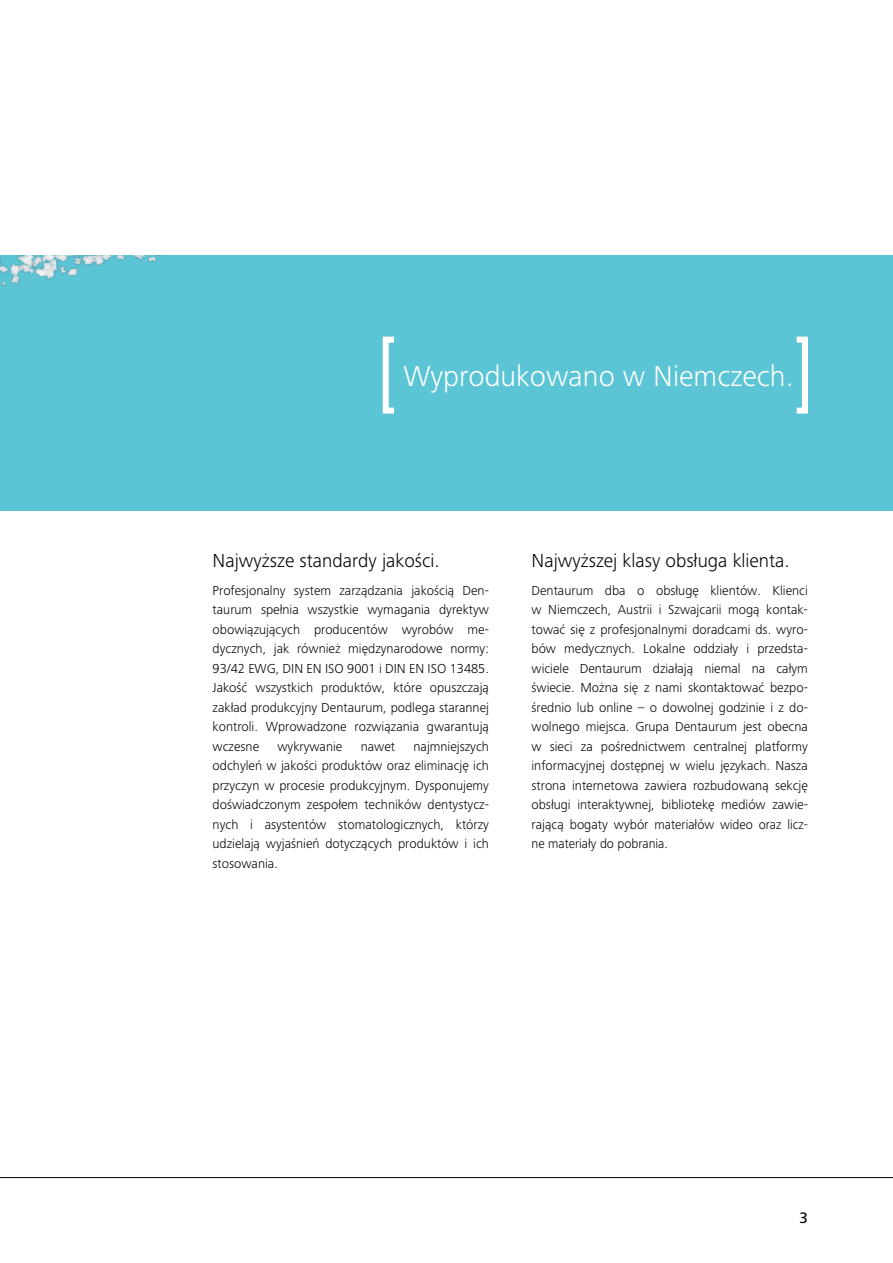
<style>
.page{position:relative;width:893px;height:1263px;background:#fff}
.page>*{position:absolute;margin:0;border:0;box-sizing:border-box;transform-origin:0 0}
.t1{font:300 30px "Frutiger Next LTW1 G";color:#fff}
.t2{font:300 19.5px "Frutiger Next LTW1 G";color:#000}
.t3{font:15px "Frutiger LT Std";color:#000}
.t4{font:300 13.5px/19.5px "Frutiger Next LTW1 G";color:#000;text-align:justify}
</style>
<div class="page">
<div style="left:0;top:255px;width:893px;height:255px;background:#5bc4d5"></div>
<img style="left:0;top:255px;width:163px;height:31px">
<div style="left:383px;top:337px;width:14px;height:77px;border:6px solid #fff"></div>
<div style="left:794px;top:337px;width:14px;height:77px;border:6px solid #fff"></div>
<hr style="left:0;top:1177px;width:893px;height:1px;background:#000">
<h1 class="t1" style="left:403px;top:358px;width:392px">Wyprodukowano w Niemczech.</h1>
<h2 class="t2" style="left:213px;top:549px;width:229px">Najwyższe standardy jakości.</h2>
<p class="t4" style="left:213px;top:581px;width:278px">Profesjonalny system zarządzania jakością Den&shy;taurum spełnia wszystkie wymagania dyrektyw obowiązujących producentów wyrobów me&shy;dycznych, jak również międzynarodowe normy:<br>93/42 EWG, DIN EN ISO 9001 i DIN EN ISO 13485.<br>Jakość wszystkich produktów, które opuszczają zakład produkcyjny Dentaurum, podlega starannej kontroli. Wprowadzone rozwiązania gwarantują wczesne</p>
<p class="t4" style="left:213px;top:737px;width:278px;text-indent:201px">najmniejszych odchyleń w jakości produktów oraz eliminację ich przyczyn w procesie produkcyjnym. Dysponujemy doświadczonym zespołem techników dentystycz&shy;nych i asystentów stomatologicznych, którzy udzielają wyjaśnień dotyczących produktów i ich stosowania.</p>
<p class="t4" style="left:277px;top:737px;width:66px">wykrywanie</p>
<p class="t4" style="left:361px;top:737px;width:36px">nawet</p>
<h2 class="t2" style="left:531px;top:549px;width:260px">Najwyższej klasy obsługa klienta.</h2>
<p class="t4" style="left:531px;top:581px;width:278px">Dentaurum dba o obsługę klientów. Klienci w Niemczech, Austrii i Szwajcarii mogą kontak&shy;tować się z profesjonalnymi doradcami ds. wyro&shy;bów medycznych. Lokalne oddziały i przedsta&shy;wiciele Dentaurum działają niemal na całym świecie. Można się z nami skontaktować bezpo&shy;średnio lub online – o dowolnej godzinie i z do&shy;wolnego miejsca. Grupa Dentaurum jest obecna w sieci za pośrednictwem centralnej platformy informacyjnej dostępnej w wielu językach. Nasza strona internetowa zawiera rozbudowaną sekcję obsługi interaktywnej, bibliotekę mediów zawie&shy;rającą bogaty wybór materiałów wideo oraz licz&shy;ne materiały do pobrania.</p>
<p class="t3" style="left:800px;top:1209px;width:10px">3</p>
</div>
